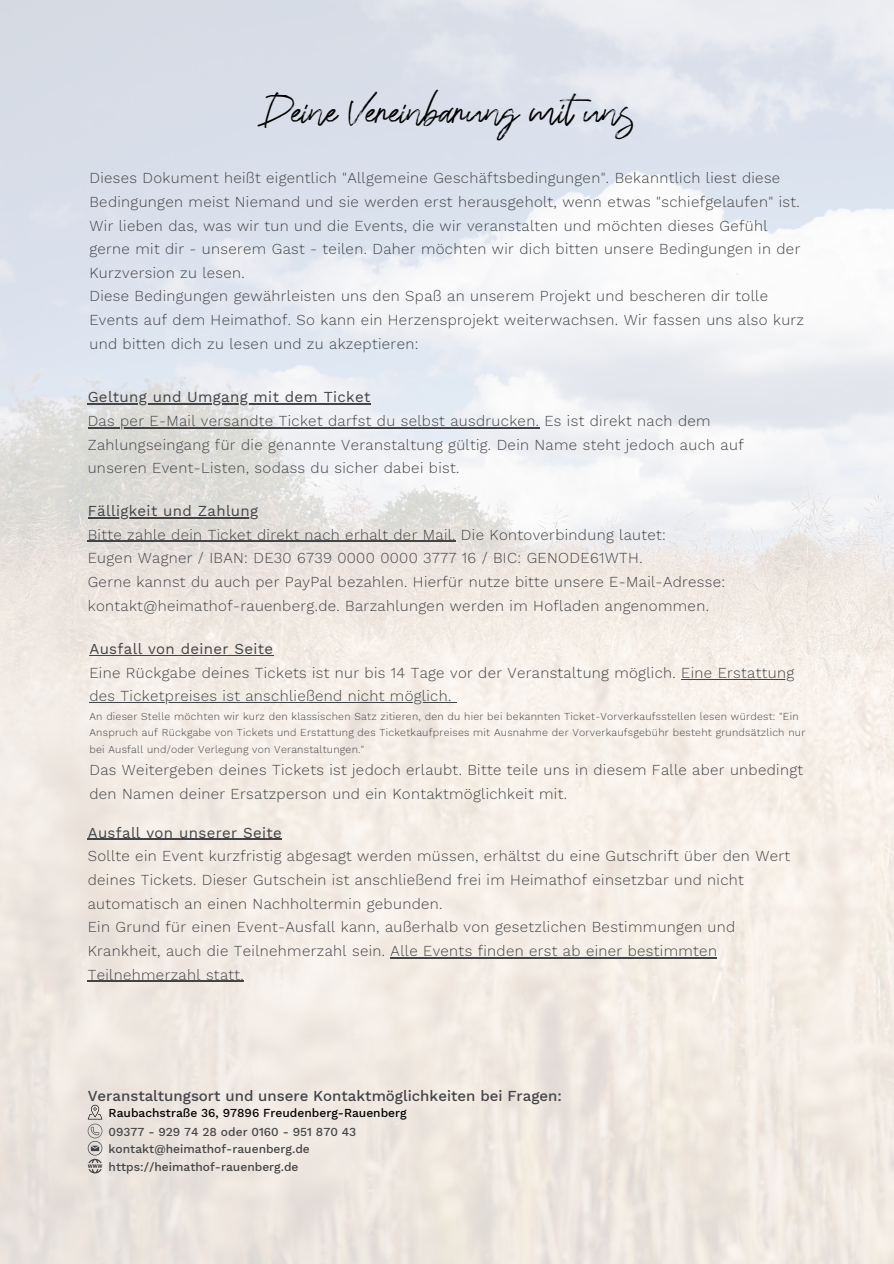
<style>
.page{position:relative;width:894px;height:1264px;background:#fff}
.page>*{position:absolute;margin:0;border:0;box-sizing:border-box;transform-origin:0 0}
.t1{font:47.25px "Ranget";color:#000}
.t2{font:300 15px/23.7px "Work Sans";letter-spacing:.025em;color:#434447}
.t3{font:15px "Work Sans";letter-spacing:.025em;color:#434447}
.t4{font:500 15px "Work Sans";color:#434447}
.t5{font:500 12px "Work Sans";color:#444}
.t6{font:500 12px "Work Sans";color:#000}
.t7{font:300 10.5px/16.6px "Work Sans";letter-spacing:.025em;color:#434447}
</style>
<div class="page">
<img style="left:0;top:0;width:893px;height:1263px">
<hr style="left:88px;top:403px;width:283px;height:1px;background:#434447">
<hr style="left:88px;top:427px;width:451px;height:1px;background:#434447">
<hr style="left:88px;top:517px;width:170px;height:1px;background:#434447">
<hr style="left:88px;top:540px;width:368px;height:2px;background:#434447">
<hr style="left:89px;top:655px;width:184px;height:1px;background:#434447">
<hr style="left:681px;top:678px;width:113px;height:1px;background:#434447">
<hr style="left:89px;top:702px;width:362px;height:1px;background:#434447">
<hr style="left:88px;top:838px;width:194px;height:2px;background:#434447">
<hr style="left:390px;top:957px;width:327px;height:1px;background:#434447">
<hr style="left:88px;top:980px;width:156px;height:1px;background:#434447">
<svg style="left:88px;top:1104px;width:14px;height:69px"></svg>
<p class="t1" style="left:261px;top:86px;width:375px">Deine Vereinbarung mituns</p>
<p class="t2" style="left:89px;top:166px;width:712px">Dieses Dokument heißt eigentlich "Allgemeine Geschäftsbedingungen". Bekanntlich liest diese Bedingungen meist Niemand und sie werden erst herausgeholt, wenn etwas "schiefgelaufen" ist.<br>Wir lieben das, was wir tun und die Events, die wir veranstalten und möchten dieses Gefühl gerne mit dir - unserem Gast - teilen. Daher möchten wir dich bitten unsere Bedingungen in der Kurzversion zu lesen.</p>
<p class="t2" style="left:89px;top:284px;width:716px">Diese Bedingungen gewährleisten uns den Spaß an unserem Projekt und bescheren dir tolle<br>Events auf dem Heimathof. So kann ein Herzensprojekt weiterwachsen. Wir fassen uns also kurz und bitten dich zu lesen und zu akzeptieren:</p>
<p class="t3" style="left:88px;top:388px;width:284px">Geltung und Umgang mit dem Ticket</p>
<p class="t2" style="left:88px;top:409px;width:657px">Das per E-Mail versandte Ticket darfst du selbst ausdrucken. Es ist direkt nach dem<br>Zahlungseingang für die genannte Veranstaltung gültig. Dein Name steht jedoch auch auf unseren Event-Listen, sodass du sicher dabei bist.</p>
<p class="t3" style="left:88px;top:502px;width:172px">Fälligkeit und Zahlung</p>
<p class="t2" style="left:88px;top:522px;width:579px">Bitte zahle dein Ticket direkt nach erhalt der Mail. Die Kontoverbindung lautet:</p>
<p class="t2" style="left:88px;top:546px;width:556px">Eugen Wagner / IBAN: DE30 6739 0000 0000 3777 16 / BIC: GENODE61WTH.</p>
<p class="t2" style="left:88px;top:570px;width:639px">Gerne kannst du auch per PayPal bezahlen. Hierfür nutze bitte unsere E-Mail-Adresse: kontakt@heimathof-rauenberg.de. Barzahlungen werden im Hofladen angenommen.</p>
<p class="t3" style="left:89px;top:640px;width:185px">Ausfall von deiner Seite</p>
<p class="t2" style="left:89px;top:660px;width:706px">Eine Rückgabe deines Tickets ist nur bis 14 Tage vor der Veranstaltung möglich. Eine Erstattung des Ticketpreises ist anschließend nicht möglich.</p>
<p class="t7" style="left:89px;top:707px;width:717px">An dieser Stelle möchten wir kurz den klassischen Satz zitieren, den du hier bei bekannten Ticket-Vorverkaufsstellen lesen würdest: "Ein<br>Anspruch auf Rückgabe von Tickets und Erstattung des Ticketkaufpreises mit Ausnahme der Vorverkaufsgebühr besteht grundsätzlich nur bei Ausfall und/oder Verlegung von Veranstaltungen."</p>
<p class="t2" style="left:89px;top:758px;width:715px">Das Weitergeben deines Tickets ist jedoch erlaubt. Bitte teile uns in diesem Falle aber unbedingt den Namen deiner Ersatzperson und ein Kontaktmöglichkeit mit.</p>
<p class="t3" style="left:88px;top:823px;width:195px">Ausfall von unserer Seite</p>
<p class="t2" style="left:88px;top:844px;width:703px">Sollte ein Event kurzfristig abgesagt werden müssen, erhältst du eine Gutschrift über den Wert deines Tickets. Dieser Gutschein ist anschließend frei im Heimathof einsetzbar und nicht automatisch an einen Nachholtermin gebunden.</p>
<p class="t2" style="left:88px;top:915px;width:648px">Ein Grund für einen Event-Ausfall kann, außerhalb von gesetzlichen Bestimmungen und<br>Krankheit, auch die Teilnehmerzahl sein. Alle Events finden erst ab einer bestimmten<br>Teilnehmerzahl statt.</p>
<p class="t4" style="left:88px;top:1086px;width:475px">Veranstaltungsort und unsere Kontaktmöglichkeiten bei Fragen:</p>
<p class="t6" style="left:109px;top:1106px;width:299px">Raubachstraße 36, 97896 Freudenberg-Rauenberg</p>
<p class="t5" style="left:109px;top:1124px;width:249px">09377 - 929 74 28 oder 0160 - 951 870 43</p>
<p class="t5" style="left:109px;top:1159px;width:191px">https://heimathof-rauenberg.de</p>
<p class="t5" style="left:109px;top:1142px;width:203px">kontakt@heimathof-rauenberg.de</p>
</div>
